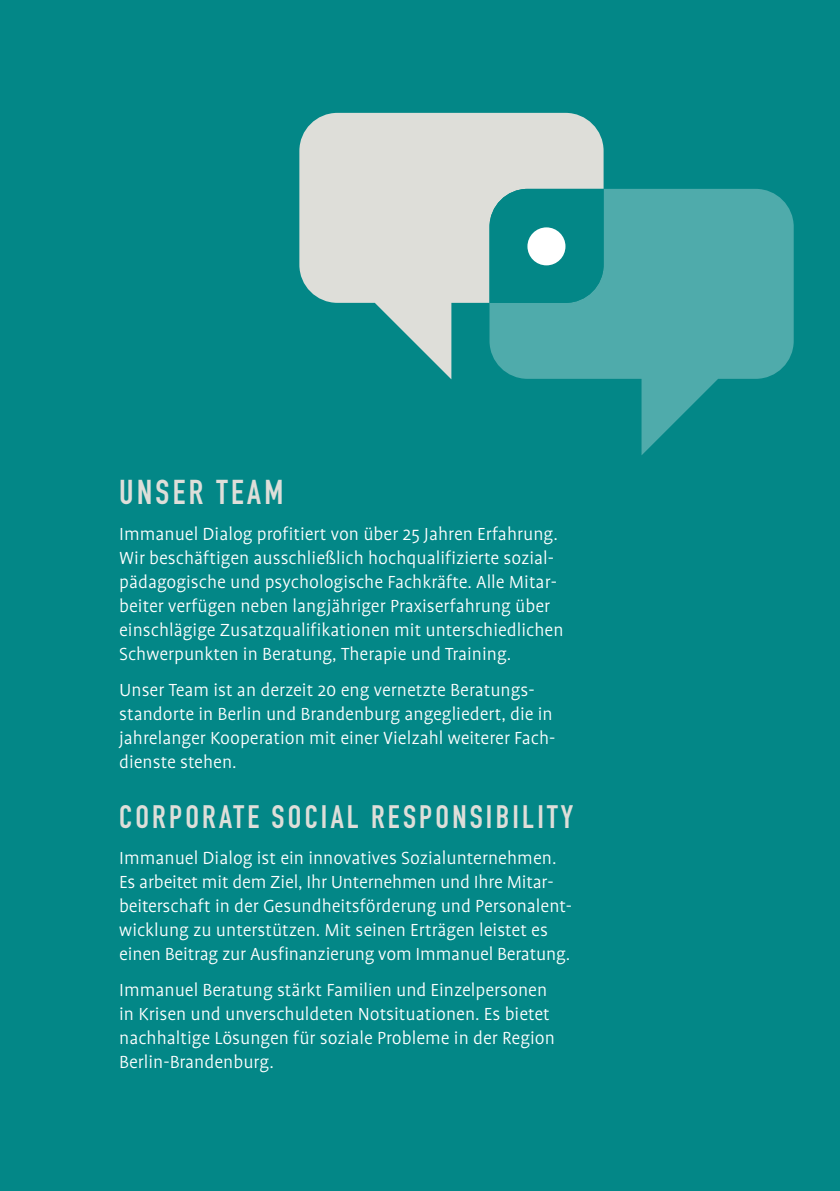
<style>
.page{position:relative;width:840px;height:1191px;background:#fff}
.page>*{position:absolute;margin:0;border:0;box-sizing:border-box;transform-origin:0 0}
.t1{font:34px "DIN Engschrift Std";letter-spacing:.1em;color:#deded9}
.t2{font:32px "DIN Engschrift Std";letter-spacing:.1em;color:#deded9}
.t3{font:300 20px/24px "Profile OT";color:#fff}
</style>
<div class="page">
<div style="left:0;top:0;width:839px;height:1191px;background:#038787"></div>
<svg style="left:299px;top:113px;width:304px;height:266px;fill:#deded9"></svg>
<svg style="left:489px;top:189px;width:304px;height:266px;fill:#4fabab"></svg>
<svg style="left:489px;top:189px;width:114px;height:114px"></svg>
<div style="left:527px;top:227px;width:38px;height:38px;background:#fff;border-radius:50%"></div>
<h1 class="t1" style="left:119px;top:472px;width:165px">UNSER TEAM</h1>
<p class="t3" style="left:119px;top:522px;width:445px">Immanuel Dialog profitiert von über 25 Jahren Erfahrung.<br>Wir beschäftigen ausschließlich hochqualifizierte sozial&shy;pädagogische und psychologische Fachkräfte. Alle Mitar&shy;beiter verfügen neben langjähriger Praxiserfahrung über einschlägige Zusatzqualifikationen mit unterschiedlichen Schwerpunkten in Beratung, Therapie und Training.</p>
<p class="t3" style="left:119px;top:678px;width:437px">Unser Team ist an derzeit 20 eng vernetzte Beratungs&shy;standorte in Berlin und Brandenburg angegliedert, die in jahrelanger Kooperation mit einer Vielzahl weiterer Fach&shy;dienste stehen.</p>
<h2 class="t2" style="left:119px;top:798px;width:455px">CORPORATE SOCIAL RESPONSIBILITY</h2>
<p class="t3" style="left:119px;top:846px;width:454px">Immanuel Dialog ist ein innovatives Sozialunternehmen.<br>Es arbeitet mit dem Ziel, Ihr Unternehmen und Ihre Mitar&shy;beiterschaft in der Gesundheitsförderung und Personalent&shy;wicklung zu unterstützen. Mit seinen Erträgen leistet es einen Beitrag zur Ausfinanzierung vom Immanuel Beratung.</p>
<p class="t3" style="left:119px;top:978px;width:437px">Immanuel Beratung stärkt Familien und Einzelpersonen in Krisen und unverschuldeten Notsituationen. Es bietet nachhaltige Lösungen für soziale Probleme in der Region Berlin-Brandenburg.</p>
</div>
